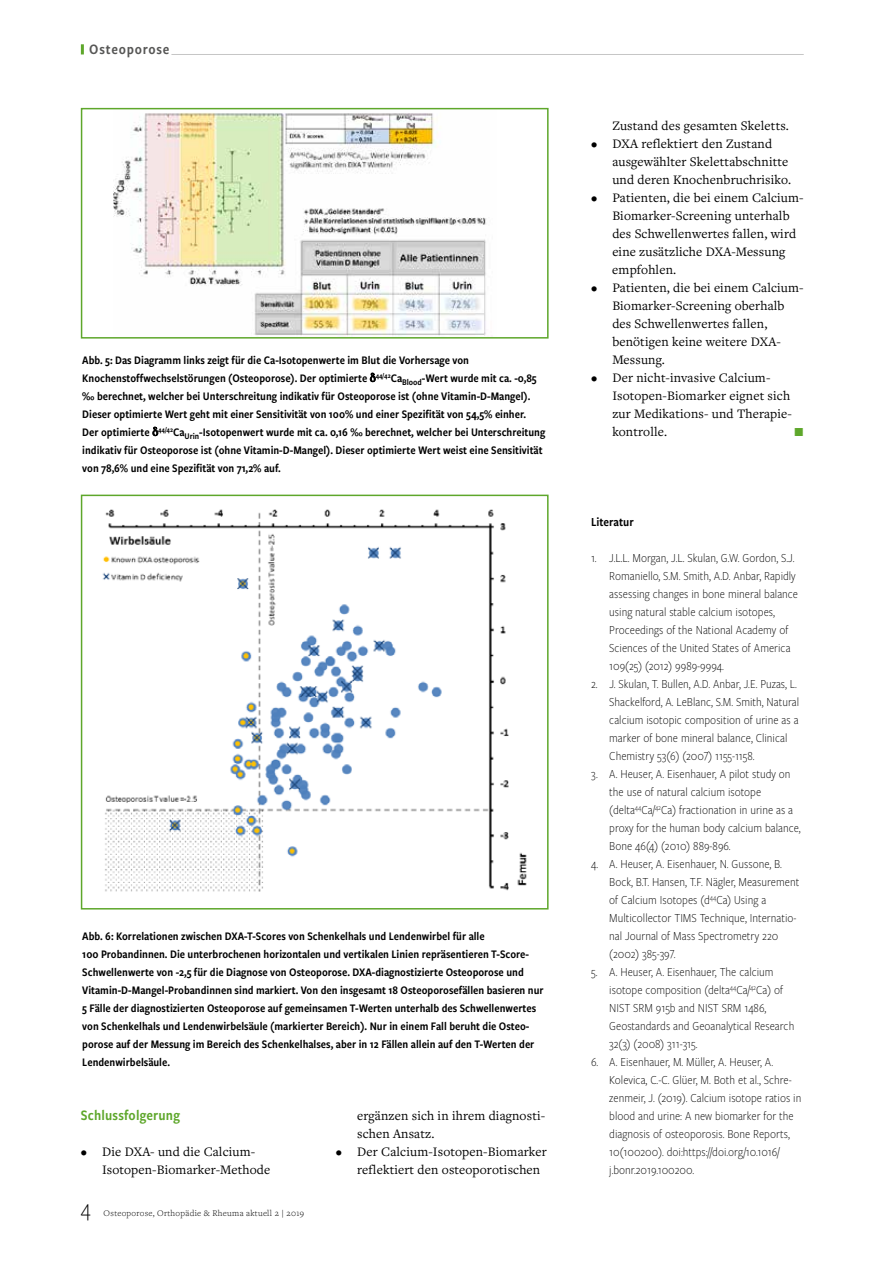
<style>
.page{position:relative;width:893px;height:1263px;background:#fff}
.page>*{position:absolute;margin:0;border:0;box-sizing:border-box;transform-origin:0 0}
.t1{font:300 24px "Freight Sans Cnd Pro";color:#000}
.t2{font:15px "Freight Sans Cnd Pro Semi";letter-spacing:.01em;color:#5ea72b}
.t3{font:15px "Freight Sans Cnd Pro Semi";letter-spacing:.05em;color:#575756}
.t4{font:13.5px/18px "Freight Text Pro";letter-spacing:.01em;color:#000}
.t5{font:300 12.75px/18px "Freight Sans Cnd Pro";color:#000}
.t6{font:12.75px "Freight Sans Cnd Pro Semi";color:#000}
.t7{font:300 12.75px "Freight Micro Pro";color:#5ea72b}
.t8{font:12px/18px "Freight Sans Cnd Pro Semi";color:#000}
.t9{font:300 9px "Freight Text Pro";letter-spacing:.03em;color:#000}
</style>
<div class="page">
<hr style="left:171px;top:54px;width:633px;height:1px;background:#c6c6c6">
<svg style="left:81px;top:44px;width:3px;height:10px"></svg>
<img style="left:102px;top:509px;width:425px;height:383px">
<div style="left:81px;top:495px;width:468px;height:414px;border:2px solid #5ea72b"></div>
<img style="left:113px;top:112px;width:373px;height:224px">
<div style="left:81px;top:108px;width:468px;height:231px;border:2px solid #5ea72b"></div>
<svg style="left:370px;top:373px;width:6px;height:9px"></svg>
<svg style="left:152px;top:427px;width:6px;height:9px"></svg>
<p class="t3" style="left:89px;top:39px;width:82px">Osteoporose</p>
<p class="t8" style="left:82px;top:350px;width:464px">Abb. 5: Das Diagramm links zeigt für die Ca-Isotopenwerte im Blut die Vorhersage von Knochenstoffwechselstörungen (Osteoporose). Der optimierte <sup>44/42</sup>Ca<sub>Blood</sub>-Wert wurde mit ca. -0,85 ‰ berechnet, welcher bei Unterschreitung indikativ für Osteoporose ist (ohne Vitamin-D-Mangel).<br>Dieser optimierte Wert geht mit einer Sensitivität von 100% und einer Spezifität von 54,5% einher.<br>Der optimierte <sup>44/42</sup>Ca<sub>Urin</sub>-Isotopenwert wurde mit ca. 0,16 ‰ berechnet, welcher bei Unterschreitung indikativ für Osteoporose ist (ohne Vitamin-D-Mangel). Dieser optimierte Wert weist eine Sensitivität von 78,6% und eine Spezifität von 71,2% auf.</p>
<p class="t8" style="left:82px;top:926px;width:463px">Abb. 6: Korrelationen zwischen DXA-T-Scores von Schenkelhals und Lendenwirbel für alle<br>100 Probandinnen. Die unterbrochenen horizontalen und vertikalen Linien repräsentieren T-Score-Schwellenwerte von -2,5 für die Diagnose von Osteoporose. DXA-diagnostizierte Osteoporose und Vitamin-D-Mangel-Probandinnen sind markiert. Von den insgesamt 18 Osteoporosefällen basieren nur 5 Fälle der diagnostizierten Osteoporose auf gemeinsamen T-Werten unterhalb des Schwellenwertes von Schenkelhals und Lendenwirbelsäule (markierter Bereich). Nur in einem Fall beruht die Osteo&shy;porose auf der Messung im Bereich des Schenkelhalses, aber in 12 Fällen allein auf den T-Werten der Lendenwirbelsäule.</p>
<p class="t2" style="left:81px;top:1104px;width:101px">Schlussfolgerung</p>
<p class="t4" style="left:102px;top:1142px;width:170px;text-indent:-21px">• Die DXA- und die Calcium-<br>Isotopen-Biomarker-Methode</p>
<h1 class="t1" style="left:81px;top:1192px;width:11px">4</h1>
<p class="t9" style="left:104px;top:1207px;width:202px">Osteoporose, Orthopädie &amp; Rheuma aktuell 2 | 2019</p>
<p class="t4" style="left:357px;top:1106px;width:190px">ergänzen sich in ihrem diagnosti&shy;schen Ansatz.</p>
<p class="t4" style="left:357px;top:1142px;width:191px;text-indent:-21px">• Der Calcium-Isotopen-Biomarker reflektiert den osteoporotischen</p>
<p class="t4" style="left:612px;top:116px;width:178px">Zustand des gesamten Skeletts.</p>
<p class="t4" style="left:612px;top:134px;width:180px;text-indent:-21px">• DXA reflektiert den Zustand ausgewählter Skelettabschnitte und deren Knochenbruchrisiko.</p>
<p class="t4" style="left:612px;top:188px;width:193px;text-indent:-21px">• Patienten, die bei einem Calcium-<br>Biomarker-Screening unterhalb des Schwellenwertes fallen, wird eine zusätzliche DXA-Messung empfohlen.</p>
<p class="t4" style="left:612px;top:278px;width:193px;text-indent:-21px">• Patienten, die bei einem Calcium-<br>Biomarker-Screening oberhalb des Schwellenwertes fallen, benötigen keine weitere DXA-<br>Messung.</p>
<p class="t4" style="left:612px;top:368px;width:181px;text-indent:-21px">• Der nicht-invasive Calcium-<br>Isotopen-Biomarker eignet sich zur Medikations- und Therapie&shy;kontrolle.</p>
<p class="t7" style="left:794px;top:423px;width:11px">•</p>
<p class="t6" style="left:591px;top:513px;width:44px">Literatur</p>
<p class="t5" style="left:609px;top:548px;width:190px;text-indent:-18px">1. J.L.L. Morgan, J.L. Skulan, G.W. Gordon, S.J.<br>Romaniello, S.M. Smith, A.D. Anbar, Rapidly assessing changes in bone mineral balance using natural stable calcium isotopes, Proceedings of the National Academy of Sciences of the United States of America 109(25) (2012) 9989-9994.</p>
<p class="t5" style="left:609px;top:674px;width:191px;text-indent:-18px">2. J. Skulan, T. Bullen, A.D. Anbar, J.E. Puzas, L.<br>Shackelford, A. LeBlanc, S.M. Smith, Natural calcium isotopic composition of urine as a marker of bone mineral balance, Clinical Chemistry 53(6) (2007) 1155-1158.</p>
<p class="t5" style="left:609px;top:764px;width:193px;text-indent:-18px">3. A. Heuser, A. Eisenhauer, A pilot study on the use of natural calcium isotope (delta<sup>44</sup>Ca/<sup>42</sup>Ca) fractionation in urine as a proxy for the human body calcium balance, Bone 46(4) (2010) 889-896.</p>
<p class="t5" style="left:609px;top:854px;width:192px;text-indent:-18px">4. A. Heuser, A. Eisenhauer, N. Gussone, B.<br>Bock, B.T. Hansen, T.F. Nägler, Measurement of Calcium Isotopes (d<sup>44</sup>Ca) Using a Multicollector TIMS Technique, Internatio&shy;nal Journal of Mass Spectrometry 220 (2002) 385-397.</p>
<p class="t5" style="left:609px;top:962px;width:187px;text-indent:-18px">5. A. Heuser, A. Eisenhauer, The calcium isotope composition (delta<sup>44</sup>Ca/<sup>42</sup>Ca) of NIST SRM 915b and NIST SRM 1486, Geostandards and Geoanalytical Research 32(3) (2008) 311-315.</p>
<p class="t5" style="left:609px;top:1052px;width:194px;text-indent:-18px">6. A. Eisenhauer, M. Müller, A. Heuser, A.<br>Kolevica, C.-C. Glüer, M. Both et al., Schre&shy;zenmeir, J. (2019). Calcium isotope ratios in blood and urine: A new biomarker for the diagnosis of osteoporosis. Bone Reports, 10(100200). doi:https://doi.org/10.1016/ j.bonr.2019.100200.</p>
</div>
